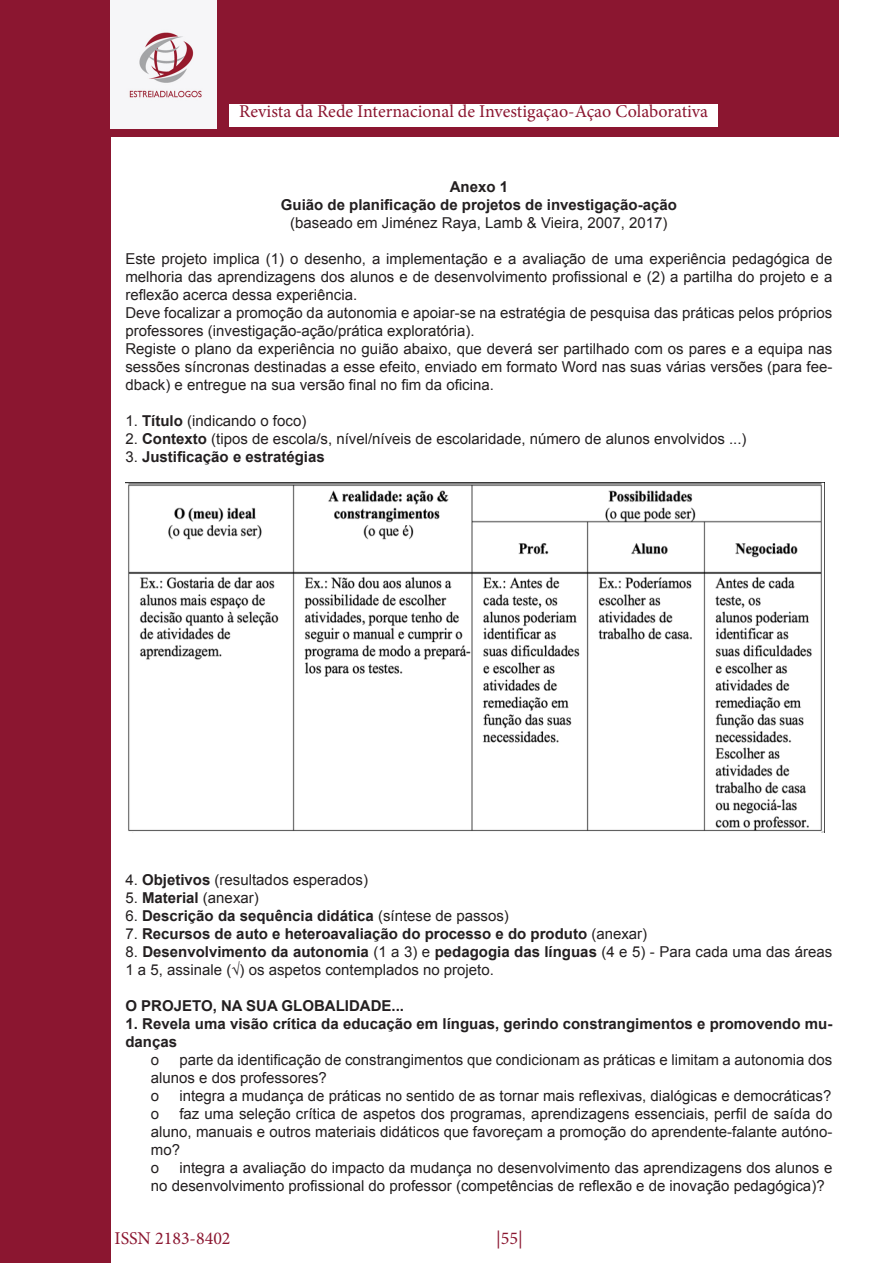
<style>
.page{position:relative;width:893px;height:1263px;background:#fff}
.page>*{position:absolute;margin:0;border:0;box-sizing:border-box;transform-origin:0 0}
.t1{font:18px "Minion Pro";color:#8b1630}
.t2{font:15px/18px "Arial";color:#231f20}
.t3{font:700 15px/18px "Arial";color:#231f20}
.s1{font-weight:700}
.s2{font-weight:400}
</style>
<div class="page">
<div style="left:0;top:0;width:839px;height:136px;background:#8b1630"></div>
<img style="left:111px;top:0;width:106px;height:129px">
<div style="left:0;top:136px;width:111px;height:1127px;background:#8b1630"></div>
<div style="left:230px;top:104px;width:488px;height:23px;background:#fff"></div>
<img style="left:125px;top:482px;width:700px;height:350px">
<p class="t1" style="left:239px;top:99px;width:470px">Revista da Rede Internacional de Investigaçao-Açao Colaborativa</p>
<p class="t3" style="left:450px;top:178px;width:60px">Anexo 1</p>
<p class="t3" style="left:281px;top:196px;width:397px">Guião de planificação de projetos de investigação-ação</p>
<p class="t2" style="left:290px;top:213px;width:379px">(baseado em Jiménez Raya, Lamb &amp; Vieira, 2007, 2017)</p>
<p class="t2" style="left:125px;top:249px;width:708px;text-align:justify">Este projeto implica (1) o desenho, a implementação e a avaliação de uma experiência pedagógica de melhoria das aprendizagens dos alunos e de desenvolvimento profissional e (2) a partilha do projeto e a reflexão acerca dessa experiência.</p>
<p class="t2" style="left:125px;top:303px;width:708px">Deve focalizar a promoção da autonomia e apoiar-se na estratégia de pesquisa das práticas pelos próprios professores (investigação-ação/prática exploratória).</p>
<p class="t2" style="left:125px;top:339px;width:708px;text-align:justify">Registe o plano da experiência no guião abaixo, que deverá ser partilhado com os pares e a equipa nas sessões síncronas destinadas a esse efeito, enviado em formato Word nas suas várias versões (para fee&shy;dback) e entregue na sua versão final no fim da oficina.</p>
<p class="t2" style="left:125px;top:411px;width:182px">1. <span class="s1">Título</span> (indicando o foco)</p>
<p class="t2" style="left:125px;top:429px;width:623px">2. <span class="s1">Contexto</span> (tipos de escola/s, nível/níveis de escolaridade, número de alunos envolvidos ...)</p>
<p class="t3" style="left:125px;top:448px;width:201px"><span class="s2">3.</span> Justificação e estratégias</p>
<p class="t2" style="left:125px;top:871px;width:244px">4. <span class="s1">Objetivos</span> (resultados esperados)</p>
<p class="t2" style="left:125px;top:889px;width:135px">5. <span class="s1">Material</span> (anexar)</p>
<p class="t3" style="left:125px;top:907px;width:385px"><span class="s2">6.</span> Descrição da sequência didática <span class="s2">(síntese de passos)</span></p>
<p class="t3" style="left:125px;top:925px;width:523px"><span class="s2">7.</span> Recursos de auto e heteroavaliação do processo e do produto <span class="s2">(anexar)</span></p>
<p class="t2" style="left:125px;top:943px;width:708px">8. <span class="s1">Desenvolvimento da autonomia</span> (1 a 3) e <span class="s1">pedagogia das línguas</span> (4 e 5) - Para cada uma das áreas<br>1 a 5, assinale (√) os aspetos contemplados no projeto.</p>
<p class="t3" style="left:125px;top:997px;width:280px">O PROJETO, NA SUA GLOBALIDADE...</p>
<p class="t3" style="left:125px;top:1015px;width:708px">1. Revela uma visão crítica da educação em línguas, gerindo constrangimentos e promovendo mu&shy;danças</p>
<p class="t2" style="left:151px;top:1051px;width:10px">o</p>
<p class="t2" style="left:151px;top:1051px;width:683px;text-indent:28px">parte da identificação de constrangimentos que condicionam as práticas e limitam a autonomia dos alunos e dos professores?</p>
<p class="t2" style="left:151px;top:1087px;width:10px">o</p>
<p class="t2" style="left:179px;top:1087px;width:653px">integra a mudança de práticas no sentido de as tornar mais reflexivas, dialógicas e democráticas?</p>
<p class="t2" style="left:151px;top:1105px;width:10px">o</p>
<p class="t2" style="left:151px;top:1105px;width:683px;text-align:justify;text-indent:28px">faz uma seleção crítica de aspetos dos programas, aprendizagens essenciais, perfil de saída do aluno, manuais e outros materiais didáticos que favoreçam a promoção do aprendente-falante autóno&shy;mo?</p>
<p class="t2" style="left:151px;top:1159px;width:10px">o</p>
<p class="t2" style="left:151px;top:1159px;width:683px;text-indent:28px">integra a avaliação do impacto da mudança no desenvolvimento das aprendizagens dos alunos e no desenvolvimento profissional do professor (competências de reflexão e de inovação pedagógica)?</p>
<p class="t1" style="left:115px;top:1226px;width:117px">ISSN 2183-8402</p>
<p class="t1" style="left:496px;top:1226px;width:28px">|55|</p>
</div>
